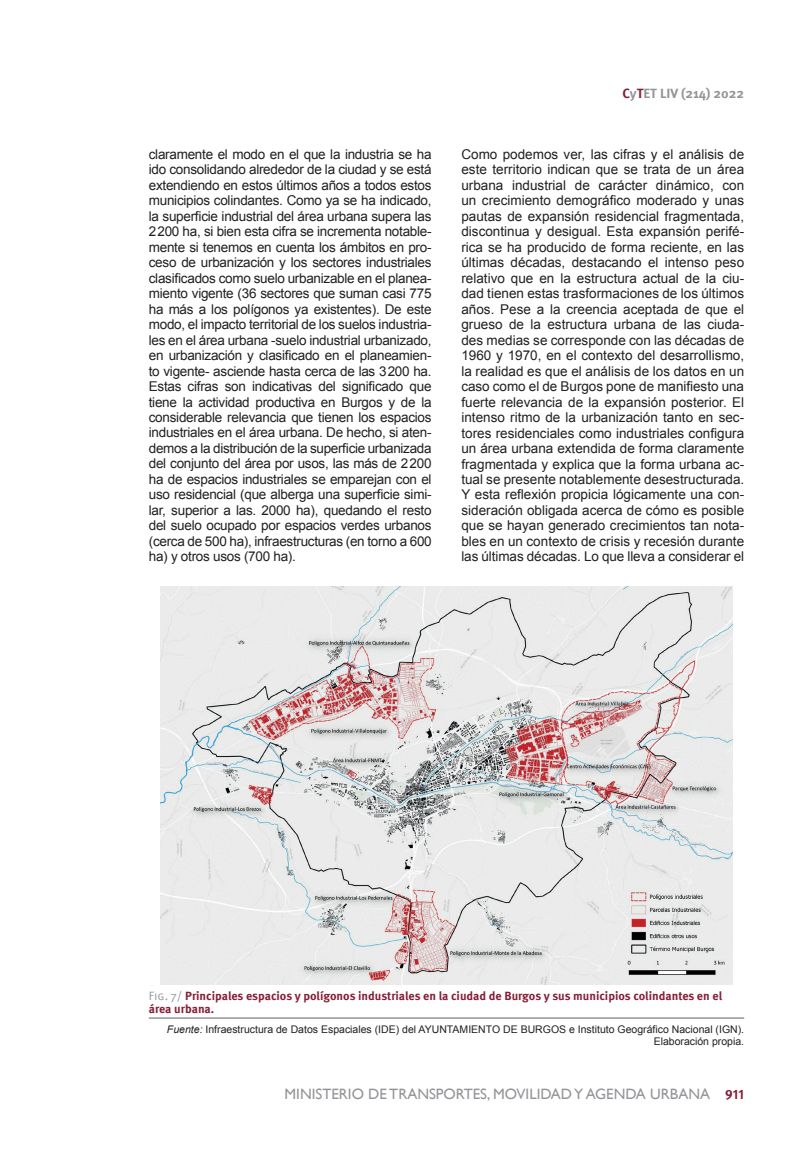
<style>
.page{position:relative;width:808px;height:1149px;background:#fff}
.page>*{position:absolute;margin:0;border:0;box-sizing:border-box;transform-origin:0 0}
.t1{font:15px "Gill Sans";color:#939598}
.t2{font:13.5px/15.5px "Arial";letter-spacing:-.015em;color:#231f20;text-align:justify}
.t3{font:700 13.5px "Meta Pro";color:#939598}
.t4{font:700 12px/13.2px "Meta Pro";color:#851f36}
.t5{font:10.5px/11.6px "Arial";color:#231f20;text-align:right}
.s1{color:#851f36}
.s2{font-weight:400;color:#939598}
.s3{font-style:italic}
.s4{font-family:"Meta Pro";font-weight:700;font-size:13.5px;color:#851f36}
</style>
<div class="page">
<hr style="left:149px;top:1016px;width:595px;height:2px;background:#939598">
<img style="left:161px;top:586px;width:571px;height:397px">
<p class="t3" style="left:623px;top:83px;width:123px"><span class="s1">C</span>y<span class="s1">T</span>ET LIV (214) 2022</p>
<p class="t2" style="left:149px;top:146px;width:284px">claramente el modo en el que la industria se ha ido consolidando alrededor de la ciudad y se está extendiendo en estos últimos años a todos estos municipios colindantes. Como ya se ha indicado, la superficie industrial del área urbana supera las 2200 ha, si bien esta cifra se incrementa notable&shy;mente si tenemos en cuenta los ámbitos en pro&shy;ceso de urbanización y los sectores industriales clasificados como suelo urbanizable en el planea&shy;miento vigente (36 sectores que suman casi 775 ha más a los polígonos ya existentes). De este modo, el impacto territorial de los suelos industria&shy;les en el área urbana -suelo industrial urbanizado, en urbanización y clasificado en el planeamien&shy;to vigente- asciende hasta cerca de las 3200 ha.<br>Estas cifras son indicativas del significado que tiene la actividad productiva en Burgos y de la considerable relevancia que tienen los espacios industriales en el área urbana. De hecho, si aten&shy;demos a la distribución de la superficie urbanizada del conjunto del área por usos, las más de 2200 ha de espacios industriales se emparejan con el uso residencial (que alberga una superficie simi&shy;lar, superior a las. 2000 ha), quedando el resto del suelo ocupado por espacios verdes urbanos (cerca de 500 ha), infraestructuras (en torno a 600 ha) y otros usos (700 ha).</p>
<p class="t2" style="left:461px;top:146px;width:284px">Como podemos ver, las cifras y el análisis de este territorio indican que se trata de un área urbana industrial de carácter dinámico, con un crecimiento demográfico moderado y unas pautas de expansión residencial fragmentada, discontinua y desigual. Esta expansión perifé&shy;rica se ha producido de forma reciente, en las últimas décadas, destacando el intenso peso relativo que en la estructura actual de la ciu&shy;dad tienen estas trasformaciones de los últimos años. Pese a la creencia aceptada de que el grueso de la estructura urbana de las ciuda&shy;des medias se corresponde con las décadas de 1960 y 1970, en el contexto del desarrollismo, la realidad es que el análisis de los datos en un caso como el de Burgos pone de manifiesto una fuerte relevancia de la expansión posterior. El intenso ritmo de la urbanización tanto en sec&shy;tores residenciales como industriales configura un área urbana extendida de forma claramente fragmentada y explica que la forma urbana ac&shy;tual se presente notablemente desestructurada.<br>Y esta reflexión propicia lógicamente una con&shy;sideración obligada acerca de cómo es posible que se hayan generado crecimientos tan nota&shy;bles en un contexto de crisis y recesión durante las últimas décadas. Lo que lleva a considerar el</p>
<p class="t4" style="left:149px;top:987px;width:575px"><span class="s2">Fig. 7/</span> Principales espacios y polígonos industriales en la ciudad de Burgos y sus municipios colindantes en el área urbana.</p>
<p class="t5" style="left:167px;top:1023px;width:579px"><span class="s3">Fuente:</span> Infraestructura de Datos Espaciales (IDE) del AYUNTAMIENTO DE BURGOS e Instituto Geográfico Nacional (IGN).<br>Elaboración propia.</p>
<p class="t1" style="left:284px;top:1084px;width:461px">MINISTERIO DE TRANSPORTES, MOVILIDAD Y AGENDA URBANA <span class="s4">911</span></p>
</div>
